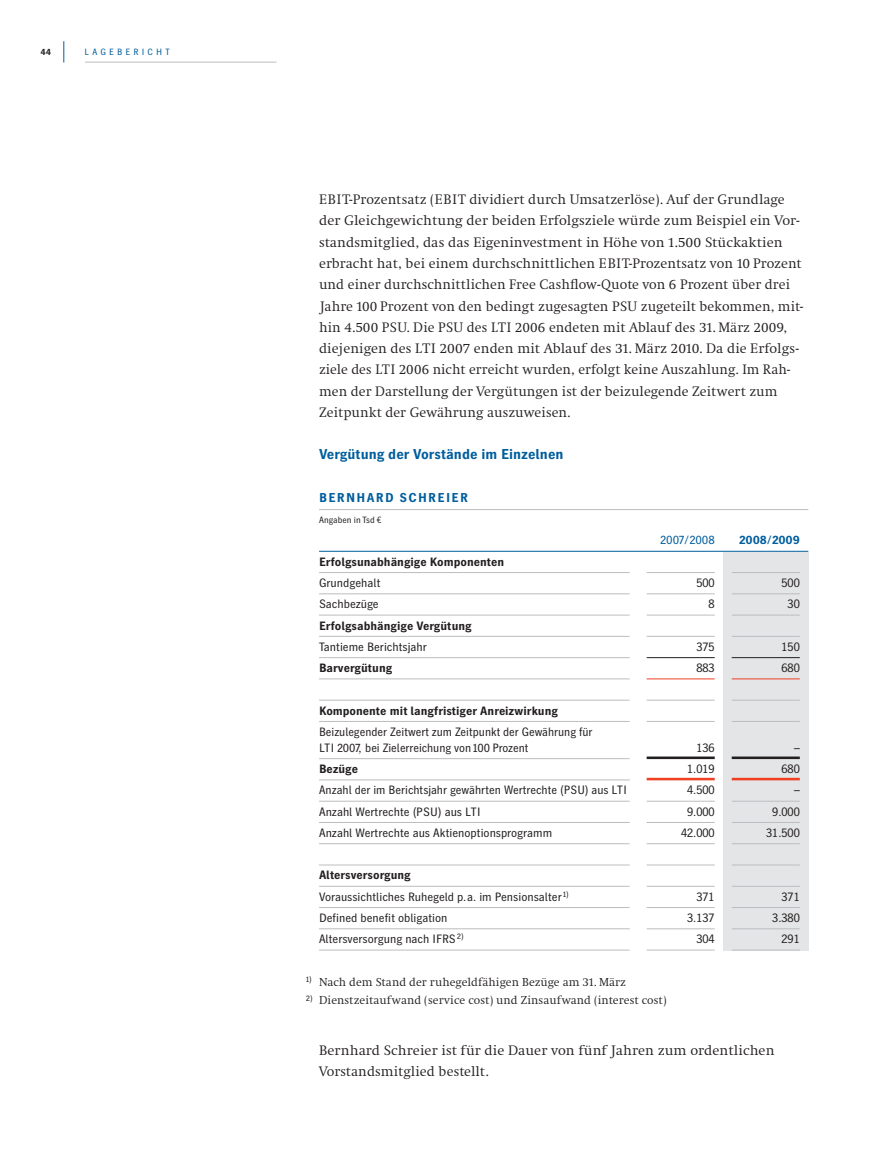
<style>
.page{position:relative;width:893px;height:1169px;background:#fff}
.page>*{position:absolute;margin:0;border:0;box-sizing:border-box;transform-origin:0 0}
.t1{font:14.25px/21.3px "HD Antiqua NM";color:#231f20}
.t2{font:700 14.25px "HD Gothic Prop NM";color:#005e9d}
.t3{font:700 12.75px "HD Gothic Prop NM";letter-spacing:.1em;color:#005e9d}
.t4{font:12px/15.9px "HD Gothic Prop NM";color:#231f20}
.t5{font:700 12px "HD Gothic Prop NM";color:#231f20}
.t6{font:12px "HD Antiqua NM";color:#231f20}
.t7{font:12px "HD Gothic Tab NM";color:#231f20}
.t8{font:12px "HD Gothic Prop NM";letter-spacing:-.005em;color:#005e9d}
.t9{font:700 12px "HD Gothic Prop NM";letter-spacing:-.005em;color:#005e9d}
.t10{font:9px "HD Gothic Prop NM";color:#231f20}
.t11{font:9px "HD Gothic Prop NM";letter-spacing:.35em;color:#005e9d}
.t12{font:700 9px "HD Gothic Prop NM";color:#231f20}
.s1{font-weight:700}
</style>
<div class="page">
<div style="left:723px;top:551px;width:85px;height:399px;background:#e4e5e6"></div>
<hr style="left:319px;top:572px;width:310px;height:1px;background:#bbbdc0">
<hr style="left:731px;top:572px;width:68px;height:1px;background:#bbbdc0">
<hr style="left:646px;top:572px;width:68px;height:1px;background:#bbbdc0">
<hr style="left:319px;top:593px;width:310px;height:1px;background:#bbbdc0">
<hr style="left:731px;top:593px;width:68px;height:1px;background:#bbbdc0">
<hr style="left:646px;top:593px;width:68px;height:1px;background:#bbbdc0">
<hr style="left:319px;top:614px;width:310px;height:1px;background:#bbbdc0">
<hr style="left:731px;top:614px;width:68px;height:1px;background:#bbbdc0">
<hr style="left:646px;top:614px;width:68px;height:1px;background:#bbbdc0">
<hr style="left:319px;top:636px;width:310px;height:1px;background:#bbbdc0">
<hr style="left:731px;top:636px;width:68px;height:1px;background:#bbbdc0">
<hr style="left:646px;top:636px;width:68px;height:1px;background:#bbbdc0">
<hr style="left:319px;top:657px;width:310px;height:1px;background:#bbbdc0">
<hr style="left:731px;top:657px;width:68px;height:1px;background:#231f20">
<hr style="left:646px;top:657px;width:68px;height:1px;background:#231f20">
<hr style="left:319px;top:678px;width:310px;height:1px;background:#bbbdc0">
<hr style="left:731px;top:678px;width:68px;height:1px;background:#ef4023">
<hr style="left:646px;top:678px;width:68px;height:1px;background:#ef4023">
<hr style="left:319px;top:699px;width:310px;height:1px;background:#bbbdc0">
<hr style="left:731px;top:699px;width:68px;height:1px;background:#bbbdc0">
<hr style="left:646px;top:699px;width:68px;height:1px;background:#bbbdc0">
<hr style="left:319px;top:721px;width:310px;height:1px;background:#bbbdc0">
<hr style="left:731px;top:721px;width:68px;height:1px;background:#bbbdc0">
<hr style="left:646px;top:721px;width:68px;height:1px;background:#bbbdc0">
<hr style="left:319px;top:800px;width:310px;height:1px;background:#bbbdc0">
<hr style="left:731px;top:800px;width:68px;height:1px;background:#bbbdc0">
<hr style="left:646px;top:800px;width:68px;height:1px;background:#bbbdc0">
<hr style="left:319px;top:822px;width:310px;height:1px;background:#bbbdc0">
<hr style="left:731px;top:822px;width:68px;height:1px;background:#bbbdc0">
<hr style="left:646px;top:822px;width:68px;height:1px;background:#bbbdc0">
<hr style="left:319px;top:843px;width:310px;height:1px;background:#bbbdc0">
<hr style="left:731px;top:843px;width:68px;height:1px;background:#bbbdc0">
<hr style="left:646px;top:843px;width:68px;height:1px;background:#bbbdc0">
<hr style="left:319px;top:864px;width:310px;height:1px;background:#bbbdc0">
<hr style="left:731px;top:864px;width:68px;height:1px;background:#bbbdc0">
<hr style="left:646px;top:864px;width:68px;height:1px;background:#bbbdc0">
<hr style="left:319px;top:885px;width:310px;height:1px;background:#bbbdc0">
<hr style="left:731px;top:885px;width:68px;height:1px;background:#bbbdc0">
<hr style="left:646px;top:885px;width:68px;height:1px;background:#bbbdc0">
<hr style="left:319px;top:907px;width:310px;height:1px;background:#bbbdc0">
<hr style="left:731px;top:907px;width:68px;height:1px;background:#bbbdc0">
<hr style="left:646px;top:907px;width:68px;height:1px;background:#bbbdc0">
<hr style="left:319px;top:928px;width:310px;height:1px;background:#bbbdc0">
<hr style="left:731px;top:928px;width:68px;height:1px;background:#bbbdc0">
<hr style="left:646px;top:928px;width:68px;height:1px;background:#bbbdc0">
<hr style="left:319px;top:949px;width:310px;height:1px;background:#bbbdc0">
<hr style="left:731px;top:949px;width:68px;height:1px;background:#bbbdc0">
<hr style="left:646px;top:949px;width:68px;height:1px;background:#bbbdc0">
<hr style="left:319px;top:758px;width:310px;height:1px;background:#bbbdc0">
<hr style="left:731px;top:756px;width:68px;height:3px;background:#231f20">
<hr style="left:646px;top:756px;width:68px;height:3px;background:#231f20">
<hr style="left:319px;top:779px;width:310px;height:1px;background:#bbbdc0">
<hr style="left:731px;top:777px;width:68px;height:3px;background:#ef4023">
<hr style="left:646px;top:777px;width:68px;height:3px;background:#ef4023">
<hr style="left:319px;top:509px;width:489px;height:1px;background:#bbbdc0">
<hr style="left:319px;top:551px;width:489px;height:1px;background:#005e9d">
<hr style="left:85px;top:62px;width:191px;height:1px;background:#bbbdc0">
<svg style="left:63px;top:41px;width:1px;height:22px"></svg>
<p class="t12" style="left:40px;top:49px;width:12px">44</p>
<p class="t11" style="left:85px;top:49px;width:87px">LAGEBERICHT</p>
<p class="t1" style="left:319px;top:190px;width:485px">EBIT-Prozentsatz (EBIT dividiert durch Umsatzerlöse). Auf der Grundlage der Gleichgewichtung der beiden Erfolgsziele würde zum Beispiel ein Vor&shy;standsmitglied, das das Eigeninvestment in Höhe von 1.500 Stückaktien erbracht hat, bei einem durchschnittlichen EBIT-Prozentsatz von 10 Prozent und einer durchschnittlichen Free Cashflow-Quote von 6 Prozent über drei Jahre 100 Prozent von den bedingt zugesagten PSU zugeteilt bekommen, mit&shy;hin 4.500 PSU. Die PSU des LTI 2006 endeten mit Ablauf des 31. März 2009, diejenigen des LTI 2007 enden mit Ablauf des 31. März 2010. Da die Erfolgs&shy;ziele des LTI 2006 nicht erreicht wurden, erfolgt keine Auszahlung. Im Rah&shy;men der Darstellung der Vergütungen ist der beizulegende Zeitwert zum Zeitpunkt der Gewährung auszuweisen.</p>
<p class="t2" style="left:319px;top:449px;width:246px">Vergütung der Vorstände im Einzelnen</p>
<p class="t3" style="left:319px;top:493px;width:150px">BERNHARD SCHREIER</p>
<p class="t10" style="left:319px;top:517px;width:64px">Angaben in Tsd €</p>
<p class="t8" style="left:660px;top:536px;width:56px">2007/2008</p>
<p class="t9" style="left:739px;top:536px;width:62px">2008/2009</p>
<p class="t5" style="left:319px;top:557px;width:187px">Erfolgsunabhängige Komponenten</p>
<p class="t4" style="left:319px;top:576px;width:63px">Grundgehalt</p>
<p class="t7" style="left:696px;top:578px;width:20px">500</p>
<p class="t7" style="left:781px;top:578px;width:20px">500</p>
<p class="t4" style="left:319px;top:597px;width:61px">Sachbezüge</p>
<p class="t7" style="left:708px;top:599px;width:8px">8</p>
<p class="t7" style="left:787px;top:599px;width:14px">30</p>
<p class="t5" style="left:319px;top:621px;width:154px">Erfolgsabhängige Vergütung</p>
<p class="t4" style="left:319px;top:640px;width:109px">Tantieme Berichtsjahr</p>
<p class="t7" style="left:696px;top:642px;width:20px">375</p>
<p class="t7" style="left:781px;top:642px;width:20px">150</p>
<p class="t5" style="left:319px;top:663px;width:75px">Barvergütung</p>
<p class="t7" style="left:696px;top:663px;width:20px">883</p>
<p class="t7" style="left:781px;top:663px;width:20px">680</p>
<p class="t5" style="left:319px;top:706px;width:240px">Komponente mit langfristiger Anreizwirkung</p>
<p class="t4" style="left:319px;top:725px;width:275px">Beizulegender Zeitwert zum Zeitpunkt der Gewährung für<br>LTI 2007, bei Zielerreichung von 100 Prozent</p>
<p class="t7" style="left:696px;top:743px;width:20px">136</p>
<p class="t7" style="left:794px;top:743px;width:7px">–</p>
<p class="t5" style="left:319px;top:764px;width:41px">Bezüge</p>
<p class="t7" style="left:687px;top:764px;width:29px">1.019</p>
<p class="t7" style="left:781px;top:764px;width:20px">680</p>
<p class="t4" style="left:319px;top:783px;width:309px">Anzahl der im Berichtsjahr gewährten Wertrechte (PSU) aus LTI</p>
<p class="t7" style="left:687px;top:786px;width:29px">4.500</p>
<p class="t7" style="left:794px;top:786px;width:7px">–</p>
<p class="t4" style="left:319px;top:804px;width:163px">Anzahl Wertrechte (PSU) aus LTI</p>
<p class="t7" style="left:687px;top:807px;width:29px">9.000</p>
<p class="t7" style="left:772px;top:807px;width:29px">9.000</p>
<p class="t4" style="left:319px;top:826px;width:234px">Anzahl Wertrechte aus Aktienoptionsprogramm</p>
<p class="t7" style="left:681px;top:828px;width:35px">42.000</p>
<p class="t7" style="left:766px;top:828px;width:35px">31.500</p>
<p class="t4" style="left:319px;top:866px;width:251px;line-height:21.3px"><span class="s1">Altersversorgung<br></span>Voraussichtliches Ruhegeld p.a. im Pensionsalter <sup>1)</sup></p>
<p class="t7" style="left:696px;top:892px;width:20px">371</p>
<p class="t7" style="left:781px;top:892px;width:20px">371</p>
<p class="t4" style="left:319px;top:911px;width:130px">Defined benefit obligation</p>
<p class="t7" style="left:687px;top:913px;width:29px">3.137</p>
<p class="t7" style="left:772px;top:913px;width:29px">3.380</p>
<p class="t4" style="left:319px;top:932px;width:146px">Altersversorgung nach IFRS <sup>2)</sup></p>
<p class="t7" style="left:696px;top:934px;width:20px">304</p>
<p class="t7" style="left:781px;top:934px;width:20px">291</p>
<p class="t6" style="left:306px;top:977px;width:321px"><sup>1)</sup> Nach dem Stand der ruhegeldfähigen Bezüge am 31. März</p>
<p class="t6" style="left:306px;top:995px;width:362px"><sup>2)</sup> Dienstzeitaufwand (service cost) und Zinsaufwand (interest cost)</p>
<p class="t1" style="left:319px;top:1041px;width:457px">Bernhard Schreier ist für die Dauer von fünf Jahren zum ordentlichen<br>Vorstandsmitglied bestellt.</p>
</div>
